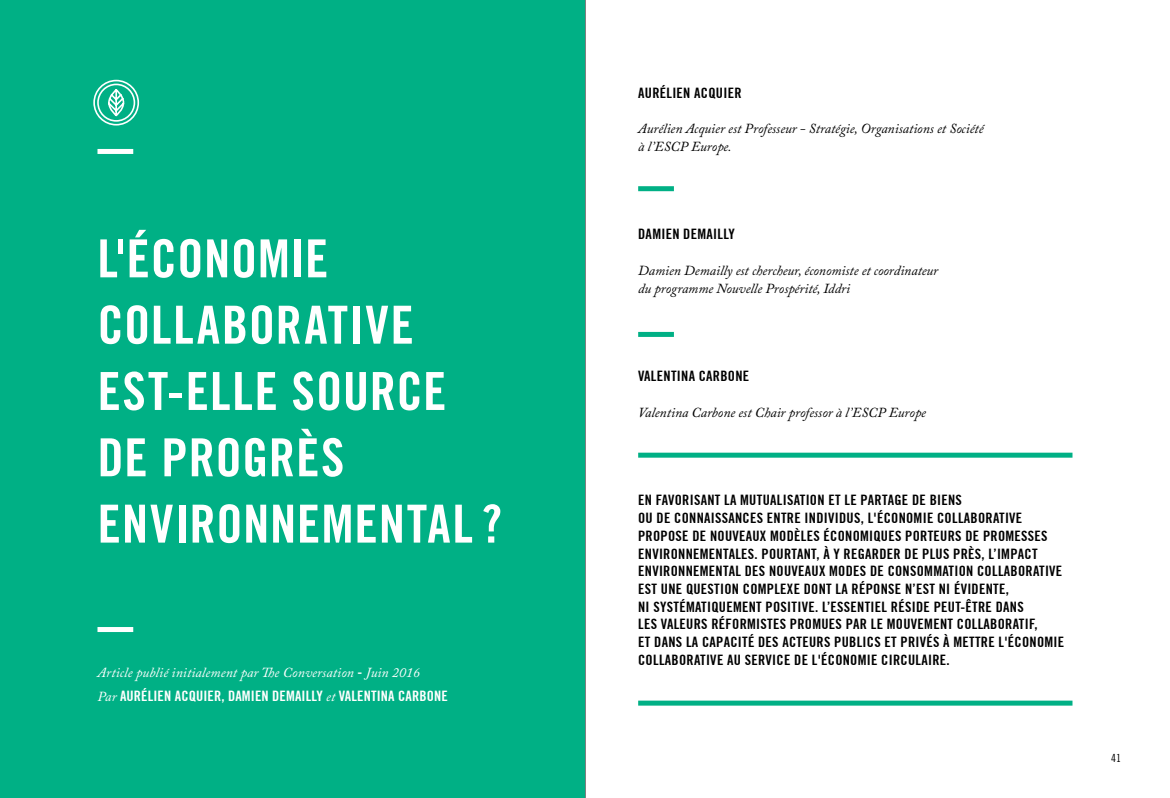
<style>
.page{position:relative;width:1170px;height:798px;background:#fff}
.page>*{position:absolute;margin:0;border:0;box-sizing:border-box;transform-origin:0 0}
.t1{font:700 condensed 52.5px/66.2px "Trade Gothic No.20";letter-spacing:.015em;color:#fff}
.t2{font:700 condensed 14.38px/17.8px "Trade Gothic No.20";letter-spacing:.02em;color:#000}
.t3{font:700 condensed 14.38px "Trade Gothic No.20";letter-spacing:.01em;color:#fff}
.t4{font:italic 13.75px/17.8px "Adobe Caslon Pro";color:#000}
.t5{font:italic 13.75px "Adobe Caslon Pro";letter-spacing:.01em;color:#fff}
.t6{font:condensed 11.25px "Trade Gothic No.18";color:#000}
.s1{font-family:"Trade Gothic No.20";font-weight:700;font-style:normal;font-stretch:condensed;font-size:14.38px}
.s2{font-family:"Adobe Caslon Pro";font-weight:400;font-style:italic;font-stretch:normal;font-size:13.75px}
</style>
<div class="page">
<div style="left:0;top:0;width:585px;height:797px;background:#00b085"></div>
<div style="left:638px;top:452px;width:434px;height:5px;background:#00b085"></div>
<div style="left:638px;top:700px;width:434px;height:5px;background:#00b085"></div>
<div style="left:97px;top:149px;width:36px;height:5px;background:#fff"></div>
<div style="left:638px;top:186px;width:36px;height:5px;background:#00b085"></div>
<div style="left:638px;top:332px;width:36px;height:5px;background:#00b085"></div>
<div style="left:97px;top:626px;width:36px;height:5px;background:#fff"></div>
<svg style="left:93px;top:79px;width:47px;height:47px"></svg>
<h1 class="t1" style="left:97px;top:225px;width:406px">L'ÉCONOMIE<br>COLLABORATIVE<br>EST-ELLE SOURCE<br>DE PROGRÈS<br>ENVIRONNEMENTAL?</h1>
<p class="t5" style="left:97px;top:664px;width:324px">Article publié initialement par The Conversation <span class="s1">-</span> Juin 2016</p>
<p class="t3" style="left:97px;top:686px;width:352px"><span class="s2">Par</span> AURÉLIEN ACQUIER, DAMIEN DEMAILLY <span class="s2">et</span> VALENTINA CARBONE</p>
<p class="t2" style="left:638px;top:83px;width:105px">AURÉLIEN ACQUIER</p>
<p class="t4" style="left:638px;top:119px;width:347px">Aurélien Acquier est Professeur - Stratégie, Organisations et Société à l’ESCP Europe.</p>
<p class="t2" style="left:638px;top:225px;width:98px">DAMIEN DEMAILLY</p>
<p class="t4" style="left:638px;top:261px;width:301px">Damien Demailly est chercheur, économiste et coordinateur du programme Nouvelle Prospérité, Iddri</p>
<p class="t2" style="left:638px;top:367px;width:113px">VALENTINA CARBONE</p>
<p class="t4" style="left:638px;top:403px;width:289px">Valentina Carbone est Chair professor à l’ESCP Europe</p>
<p class="t2" style="left:638px;top:491px;width:427px">EN FAVORISANT LA MUTUALISATION ET LE PARTAGE DE BIENS<br>OU DE CONNAISSANCES ENTRE INDIVIDUS, L'ÉCONOMIE COLLABORATIVE PROPOSE DE NOUVEAUX MODÈLES ÉCONOMIQUES PORTEURS DE PROMESSES ENVIRONNEMENTALES. POURTANT, À Y REGARDER DE PLUS PRÈS, L’IMPACT ENVIRONNEMENTAL DES NOUVEAUX MODES DE CONSOMMATION COLLABORATIVE EST UNE QUESTION COMPLEXE DONT LA RÉPONSE N’EST NI ÉVIDENTE,<br>NI SYSTÉMATIQUEMENT POSITIVE. L’ESSENTIEL RÉSIDE PEUT-ÊTRE DANS<br>LES VALEURS RÉFORMISTES PROMUES PAR LE MOUVEMENT COLLABORATIF,<br>ET DANS LA CAPACITÉ DES ACTEURS PUBLICS ET PRIVÉS À METTRE L'ÉCONOMIE COLLABORATIVE AU SERVICE DE L'ÉCONOMIE CIRCULAIRE.</p>
<p class="t6" style="left:1110px;top:750px;width:11px">41</p>
</div>
